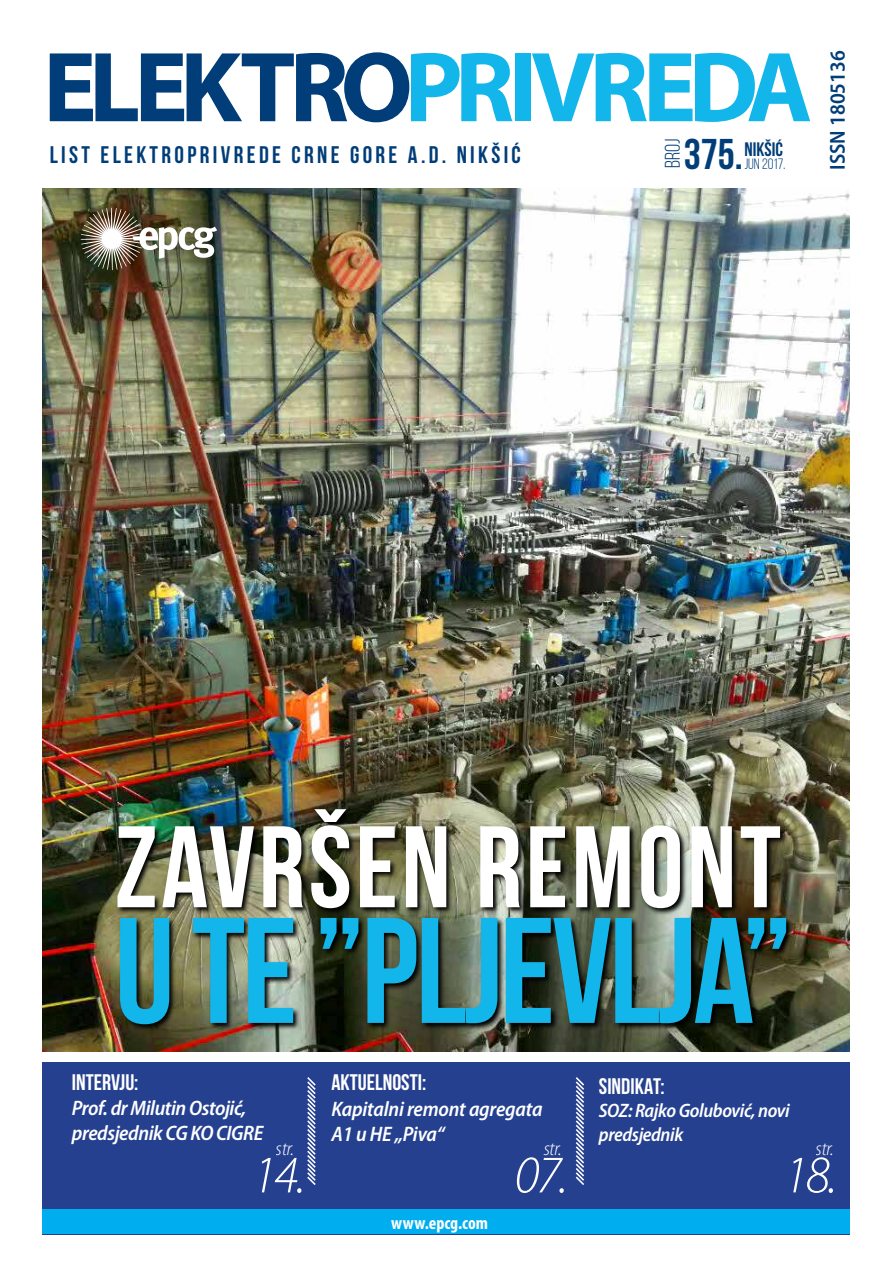
<style>
.page{position:relative;width:893px;height:1263px;background:#fff}
.page>*{position:absolute;margin:0;border:0;box-sizing:border-box;transform-origin:0 0}
.t1{font:700 150px "Bebas Neue";letter-spacing:-.02em;color:#13b6ea}
.t2{font:700 115.65px "Bebas Neue";letter-spacing:.03em;color:#fff}
.t3{font:italic 300 53.1px "Myriad Pro";color:#fff}
.t4{font:700 43.05px "Bebas Neue";color:#003d79}
.t5{font:700 24px "Bebas Neue";letter-spacing:.14em;color:#003d79}
.t6{font:700 22.5px "Bebas Neue";color:#fff}
.t7{font:600 semi-condensed 21.75px "Myriad Pro";color:#003d79}
.t8{font:21.15px "Bebas Neue";color:#003d79}
.t9{font:italic 600 semi-condensed 21px/25.2px "Myriad Pro";letter-spacing:-.02em;color:#fff}
.t10{font:italic 300 19.65px "Myriad Pro";letter-spacing:-.05em;color:#fff}
.t11{font:italic 600 semi-condensed 19.5px/23.4px "Myriad Pro";letter-spacing:-.02em;color:#fff}
.t12{font:700 19.5px "Bebas Neue";color:#003d79}
.t13{font:700 condensed 18px "Myriad Pro";color:#fff}
.t14{font:15px "Bebas Neue";color:#003d79}
</style>
<div class="page">
<img style="left:43px;top:189px;width:806px;height:863px">
<img style="left:116px;top:807px;width:678px;height:224px">
<svg style="left:50px;top:52px;width:462px;height:70px"></svg>
<div style="left:515px;top:53px;width:15px;height:68px;background:#13b6ea"></div>
<svg style="left:532px;top:53px;width:278px;height:69px"></svg>
<div style="left:43px;top:1062px;width:807px;height:172px;background:#25408f"></div>
<div style="left:43px;top:1209px;width:807px;height:25px;background:#00aeef"></div>
<svg style="left:307px;top:1077px;width:9px;height:108px"></svg>
<svg style="left:575px;top:1077px;width:9px;height:108px"></svg>
<img style="left:81px;top:208px;width:136px;height:62px">
<h3 class="t4" style="left:684px;top:130px;width:61px">375.</h3>
<p class="t5" style="left:50px;top:142px;width:473px">LIST ELEKTROPRIVREDE CRNE GORE A.D. NIKŠIĆ</p>
<p class="t12" style="left:744px;top:138px;width:40px">NIKŠIĆ</p>
<p class="t8" style="left:661px;top:168px;width:31px;rotate:-90deg">BROJ</p>
<p class="t14" style="left:744px;top:156px;width:42px">JUN 2017.</p>
<p class="t7" style="left:826px;top:170px;width:121px;rotate:-90deg">ISSN 1805136</p>
<h2 class="t2" style="left:115px;top:804px;width:668px">ZAVRŠEN REMONT</h2>
<h1 class="t1" style="left:115px;top:889px;width:679px">U TE ”PLJEVLJA”</h1>
<p class="t6" style="left:72px;top:1070px;width:68px">INTERVJU:</p>
<p class="t9" style="left:72px;top:1096px;width:193px">Prof. dr Milutin Ostojić, predsjednik CG KO CIGRE</p>
<p class="t6" style="left:331px;top:1070px;width:96px">AKTUELNOSTI:</p>
<p class="t9" style="left:331px;top:1096px;width:213px">Kapitalni remont agregata<br>A1 u HE „Piva“</p>
<p class="t6" style="left:599px;top:1074px;width:67px">SINDIKAT:</p>
<p class="t11" style="left:599px;top:1099px;width:192px">SOZ: Rajko Golubović, novi predsjednik</p>
<p class="t10" style="left:276px;top:1138px;width:20px">str.</p>
<p class="t10" style="left:543px;top:1138px;width:20px">str.</p>
<p class="t10" style="left:816px;top:1138px;width:20px">str.</p>
<h3 class="t3" style="left:514px;top:1146px;width:55px">07.</h3>
<h3 class="t3" style="left:784px;top:1146px;width:55px">18.</h3>
<h3 class="t3" style="left:252px;top:1146px;width:55px">14.</h3>
<p class="t13" style="left:391px;top:1212px;width:98px">www.epcg.com</p>
</div>
